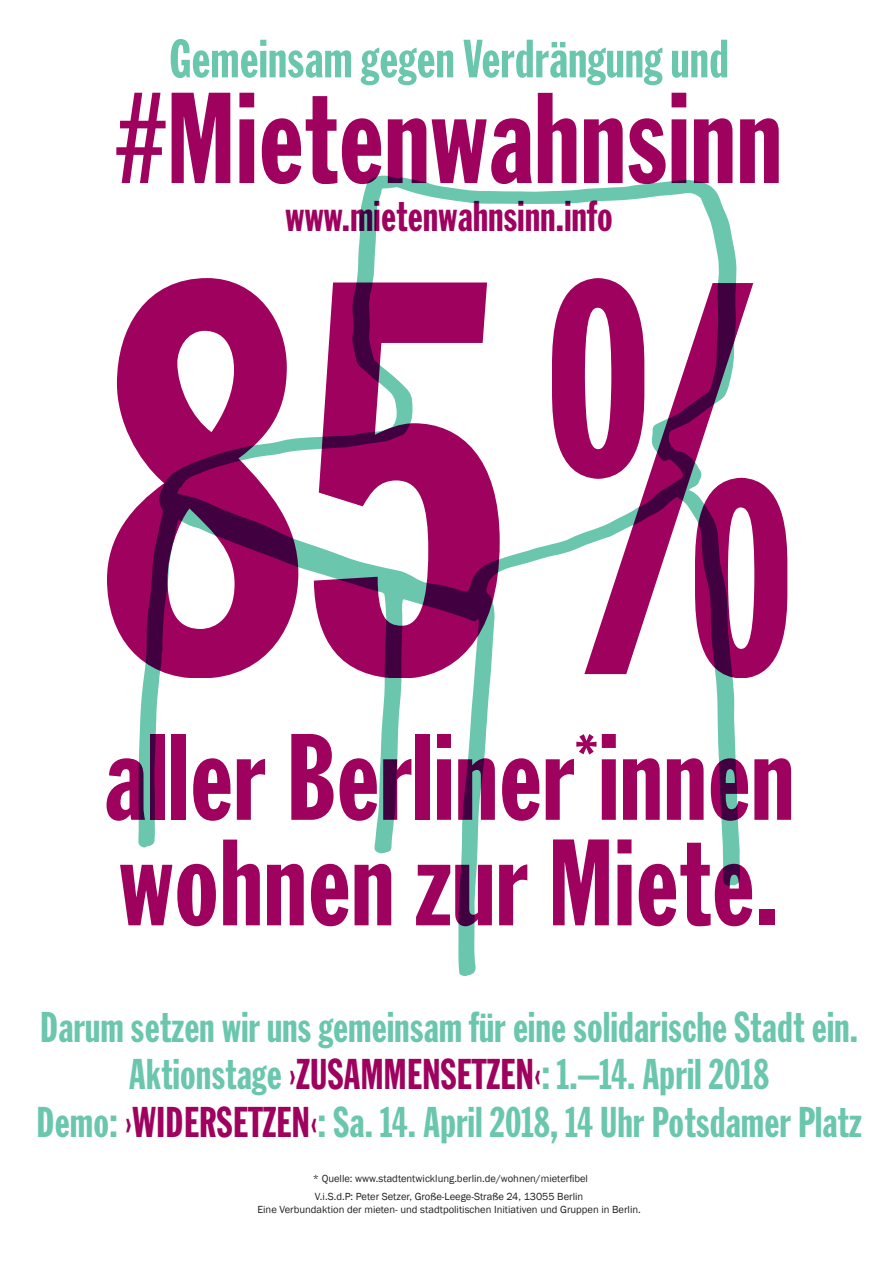
<style>
.page{position:relative;width:893px;height:1263px;background:#fff}
.page>*{position:absolute;margin:0;border:0;box-sizing:border-box;transform-origin:0 0}
.t1{font:549.9px "Franklin Gothic Extra Cond";color:#9e015e}
.t2{font:126.9px "Franklin Gothic Extra Cond";letter-spacing:.01em;color:#9e015e}
.t3{font:120.6px/105.4px "Franklin Gothic Extra Cond";letter-spacing:.01em;color:#9e015e}
.t4{font:52.8px "Franklin Gothic Extra Cond";letter-spacing:.01em;color:#6ac6ad}
.t5{font:42.3px/47.5px "Franklin Gothic Extra Cond";letter-spacing:.01em;color:#6ac6ad;text-align:center}
.t6{font:42.3px "Franklin Gothic Extra Cond";letter-spacing:.01em;color:#9e015e}
.t7{font:10.65px/12.8px "Franklin Gothic";color:#231f20;text-align:center}
.s1{color:#9e015e}
</style>
<div class="page">
<svg style="left:138px;top:175px;width:602px;height:801px"></svg>
<p class="t4" style="left:169px;top:31px;width:561px">Gemeinsam gegen Verdrängung und</p>
<h2 class="t2" style="left:116px;top:71px;width:667px">#Mietenwahnsinn</h2>
<h3 class="t6" style="left:285px;top:193px;width:329px">www.mietenwahnsinn.info</h3>
<h1 class="t1" style="left:101px;top:187px;width:698px">85%</h1>
<h3 class="t3" style="left:104px;top:724px;width:691px">aller Berliner*innen wohnen zur Miete.</h3>
<p class="t5" style="left:36px;top:1003px;width:827px">Darum setzen wir uns gemeinsam für eine solidarische Stadt ein.<br>Aktionstage <span class="s1">›ZUSAMMENSETZEN‹</span>: 1.–14. April 2018<br>Demo: <span class="s1">›WIDERSETZEN‹</span>: Sa. 14. April 2018, 14 Uhr Potsdamer Platz</p>
<p class="t7" style="left:313px;top:1172px;width:277px">* Quelle: www.stadtentwicklung.berlin.de/wohnen/mieterfibel</p>
<p class="t7" style="left:257px;top:1190px;width:385px">V.i.S.d.P: Peter Setzer, Große-Leege-Straße 24, 13055 Berlin<br>Eine Verbundaktion der mieten- und stadtpolitischen Initiativen und Gruppen in Berlin.</p>
</div>
